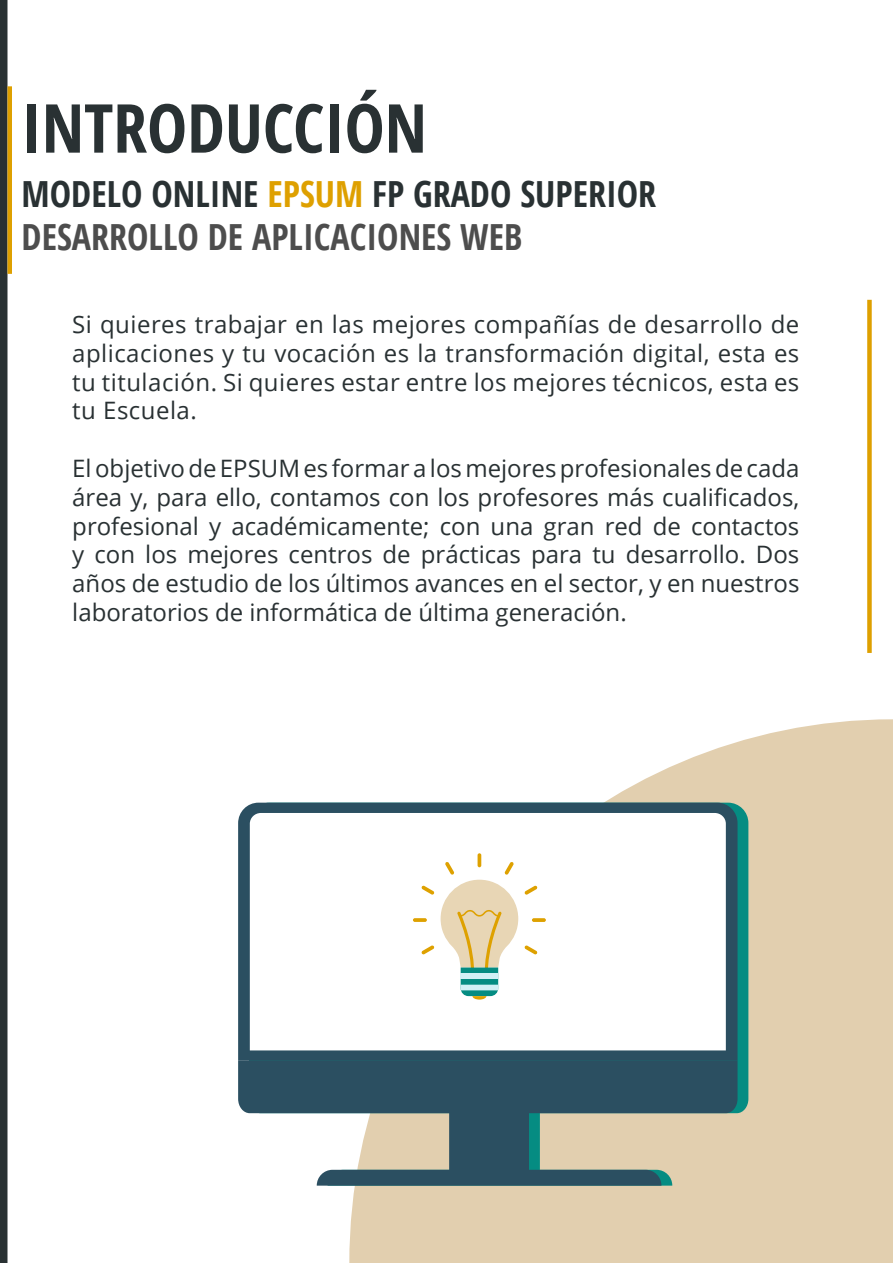
<style>
.page{position:relative;width:893px;height:1263px;background:#fff}
.page>*{position:absolute;margin:0;border:0;box-sizing:border-box;transform-origin:0 0}
.t1{font:700 condensed 67.5px "Open Sans";color:#293133}
.t2{font:700 condensed 36px "Open Sans";color:#293133}
.t3{font:700 condensed 36px "Open Sans";color:#4d4d4d}
.t4{font:24px/28.8px "Open Sans";letter-spacing:.01em;color:#293133;text-align:justify}
.s1{color:#dea000}
</style>
<div class="page">
<div style="left:0;top:0;width:8px;height:1263px;background:#293133"></div>
<div style="left:867px;top:300px;width:5px;height:353px;background:#dea000"></div>
<hr style="left:8px;top:86px;width:4px;height:188px;background:#dea000">
<svg style="left:349px;top:719px;width:544px;height:544px;fill:#e2cfaf"></svg>
<svg style="left:737px;top:803px;width:11px;height:382px;background:#35978a"></svg>
<svg style="left:238px;top:803px;width:499px;height:258px;background:#2f5365"></svg>
<svg style="left:238px;top:1061px;width:499px;height:124px;background:#798a8c"></svg>
<svg style="left:250px;top:813px;width:476px;height:237px"></svg>
<svg style="left:441px;top:880px;width:77px;height:119px"></svg>
<hr style="left:478px;top:853px;width:3px;height:14px;background:#dea100;border-radius:2px">
<svg style="left:445px;top:862px;width:9px;height:12px"></svg>
<svg style="left:421px;top:885px;width:13px;height:9px"></svg>
<svg style="left:413px;top:918px;width:14px;height:4px"></svg>
<svg style="left:421px;top:945px;width:13px;height:9px"></svg>
<svg style="left:524px;top:945px;width:13px;height:9px"></svg>
<svg style="left:532px;top:918px;width:14px;height:4px"></svg>
<svg style="left:524px;top:885px;width:13px;height:10px"></svg>
<svg style="left:504px;top:862px;width:10px;height:12px"></svg>
<p class="t1" style="left:22px;top:81px;width:407px">INTRODUCCIÓN</p>
<p class="t2" style="left:22px;top:169px;width:636px">MODELO ONLINE <span class="s1">EPSUM</span> FP GRADO SUPERIOR</p>
<p class="t3" style="left:22px;top:212px;width:502px">DESARROLLO DE APLICACIONES WEB</p>
<p class="t4" style="left:72px;top:309px;width:729px">Si quieres trabajar en las mejores compañías de desarrollo de aplicaciones y tu vocación es la transformación digital, esta es tu titulación. Si quieres estar entre los mejores técnicos, esta es tu Escuela.</p>
<p class="t4" style="left:72px;top:453px;width:729px">El objetivo de EPSUM es formar a los mejores profesionales de cada área y, para ello, contamos con los profesores más cualificados, profesional y académicamente; con una gran red de contactos y con los mejores centros de prácticas para tu desarrollo. Dos años de estudio de los últimos avances en el sector, y en nuestros laboratorios de informática de última generación.</p>
</div>
